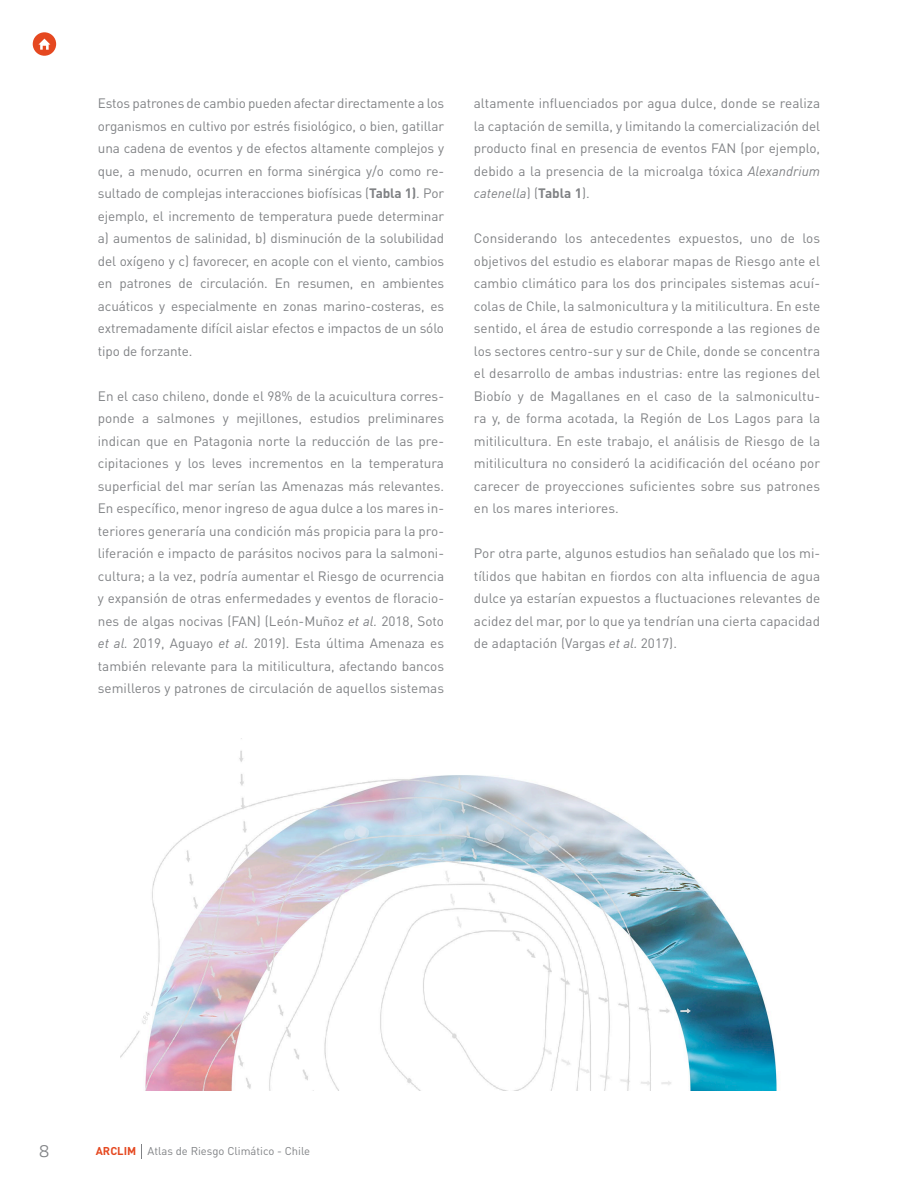
<style>
.page{position:relative;width:918px;height:1188px;background:#fff}
.page>*{position:absolute;margin:0;border:0;box-sizing:border-box;transform-origin:0 0}
.t1{font:16.5px "Panton";color:#808285}
.TEXTO_GENERAL{font:13.5px/22.5px "DIN Pro";color:#808285;text-align:justify}
.t2{font:11.25px "DIN Pro";color:#808285}
.s1{font-weight:700}
.s2{font-family:"DIN";font-style:italic}
.s3{font-weight:700;color:#e54820}
</style>
<div class="page">
<svg style="left:141px;top:1144px;width:1px;height:15px"></svg>
<div style="left:33px;top:32px;width:23px;height:24px;background:#e54820;border-radius:50%"></div>
<svg style="left:38px;top:39px;width:12px;height:11px"></svg>
<img style="left:121px;top:750px;width:656px;height:340px">
<p class="TEXTO_GENERAL" style="left:98px;top:91px;width:348px">Estos patrones de cambio pueden afectar directamente a los organismos en cultivo por estrés fisiológico, o bien, gatillar una cadena de eventos y de efectos altamente complejos y que, a menudo, ocurren en forma sinérgica y/o como re&shy;sultado de complejas interacciones biofísicas (<span class="s1">Tabla 1)</span>. Por ejemplo, el incremento de temperatura puede determinar a) aumentos de salinidad, b) disminución de la solubilidad del oxígeno y c) favorecer, en acople con el viento, cambios en patrones de circulación. En resumen, en ambientes acuáticos y especialmente en zonas marino-costeras, es extremadamente difícil aislar efectos e impactos de un sólo tipo de forzante.</p>
<p class="TEXTO_GENERAL" style="left:98px;top:384px;width:348px">En el caso chileno, donde el 98% de la acuicultura corres&shy;ponde a salmones y mejillones, estudios preliminares indican que en Patagonia norte la reducción de las pre&shy;cipitaciones y los leves incrementos en la temperatura superficial del mar serían las Amenazas más relevantes.<br>En específico, menor ingreso de agua dulce a los mares in&shy;teriores generaría una condición más propicia para la pro&shy;liferación e impacto de parásitos nocivos para la salmoni&shy;cultura; a la vez, podría aumentar el Riesgo de ocurrencia y expansión de otras enfermedades y eventos de floracio&shy;nes de algas nocivas (FAN) (León-Muñoz <span class="s2">et al.</span> 2018, Soto <span class="s2">et al.</span> 2019, Aguayo <span class="s2">et al.</span> 2019). Esta última Amenaza es también relevante para la mitilicultura, afectando bancos semilleros y patrones de circulación de aquellos sistemas</p>
<p class="TEXTO_GENERAL" style="left:474px;top:91px;width:348px">altamente influenciados por agua dulce, donde se realiza la captación de semilla, y limitando la comercialización del producto final en presencia de eventos FAN (por ejemplo, debido a la presencia de la microalga tóxica <span class="s2">Alexandrium catenella</span>) (<span class="s1">Tabla 1</span>).</p>
<p class="TEXTO_GENERAL" style="left:474px;top:226px;width:348px">Considerando los antecedentes expuestos, uno de los objetivos del estudio es elaborar mapas de Riesgo ante el cambio climático para los dos principales sistemas acuí&shy;colas de Chile, la salmonicultura y la mitilicultura. En este sentido, el área de estudio corresponde a las regiones de los sectores centro-sur y sur de Chile, donde se concentra el desarrollo de ambas industrias: entre las regiones del Biobío y de Magallanes en el caso de la salmonicultu&shy;ra y, de forma acotada, la Región de Los Lagos para la mitilicultura. En este trabajo, el análisis de Riesgo de la mitilicultura no consideró la acidificación del océano por carecer de proyecciones suficientes sobre sus patrones en los mares interiores.</p>
<p class="TEXTO_GENERAL" style="left:474px;top:541px;width:348px">Por otra parte, algunos estudios han señalado que los mi&shy;tílidos que habitan en fiordos con alta influencia de agua dulce ya estarían expuestos a fluctuaciones relevantes de acidez del mar, por lo que ya tendrían una cierta capacidad de adaptación (Vargas <span class="s2">et al.</span> 2017).</p>
<p class="t1" style="left:39px;top:1141px;width:12px">8</p>
<p class="t2" style="left:96px;top:1143px;width:216px"><span class="s3">ARCLIM</span> Atlas de Riesgo Climático - Chile</p>
</div>
